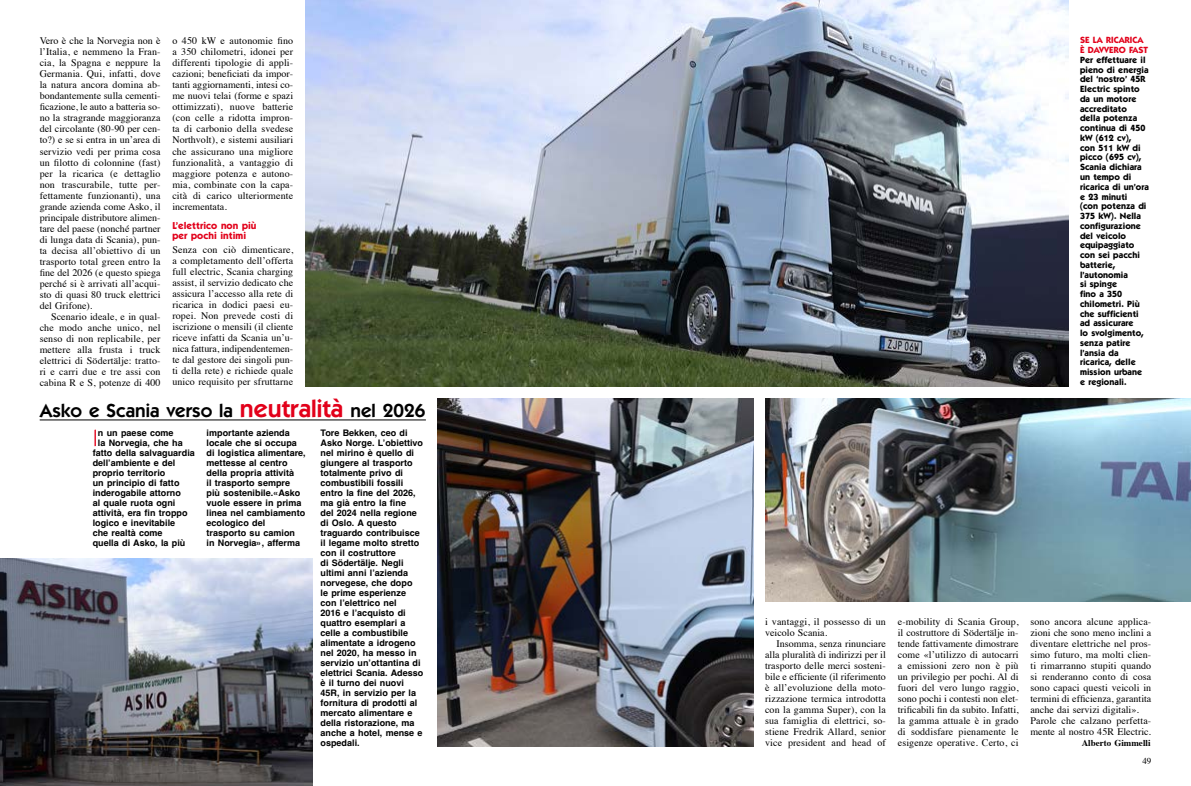
<style>
.page{position:relative;width:1191px;height:786px;background:#fff}
.page>*{position:absolute;margin:0;border:0;box-sizing:border-box;transform-origin:0 0}
.t1{font:23.4px "ITC Kabel Std";color:#e2001a}
.t2{font:600 19px "ITC Kabel Std";letter-spacing:.005em;color:#000}
.t3{font:10px/11px "Times";letter-spacing:.01em;color:#000;text-align:justify}
.t4{font:700 10px/10px "ITC Kabel Std";letter-spacing:.005em;color:#e2001a}
.t5{font:700 9px/10px "Helvetica";letter-spacing:.005em;color:#000}
.t6{font:700 9px/9.7px "ITC Kabel Std";letter-spacing:.005em;color:#000}
.t7{font:700 9px/9.7px "ITC Kabel Std";letter-spacing:.005em;color:#e2001a}
.t8{font:700 9px "Times";color:#000}
.t9{font:9px "Times";color:#000}
.s1{font-size:25px;color:#e2001a}
</style>
<div class="page">
<img style="left:438px;top:398px;width:315px;height:348px">
<img style="left:305px;top:0;width:763px;height:386px">
<hr style="left:40px;top:419px;width:386px;height:1px;background:#000">
<img style="left:765px;top:398px;width:426px;height:203px">
<img style="left:0;top:558px;width:312px;height:227px">
<p class="t3" style="left:40px;top:35px;width:122px">Vero è che la Norvegia non è l’Italia, e nemmeno la Fran&shy;cia, la Spagna e neppure la Germania. Qui, infatti, dove la natura ancora domina ab&shy;bondantemente sulla cementi&shy;ficazione, le auto a batteria so&shy;no la stragrande maggioranza del circolante (80-90 per cen&shy;to?) e se si entra in un’area di servizio vedi per prima cosa un filotto di colonnine (fast) per la ricarica (e dettaglio non trascurabile, tutte per&shy;fettamente funzionanti), una grande azienda come Asko, il principale distributore alimen&shy;tare del paese (nonché partner di lunga data di Scania), pun&shy;ta decisa all’obiettivo di un trasporto total green entro la fine del 2026 (e questo spiega perché si è arrivati all’acqui&shy;sto di quasi 80 truck elettrici del Grifone).</p>
<p class="t3" style="left:40px;top:310px;width:122px;text-indent:11px">Scenario ideale, e in qual&shy;che modo anche unico, nel senso di non replicabile, per mettere alla frusta i truck elettrici di Södertälje: tratto&shy;ri e carri due e tre assi con cabina R e S, potenze di 400</p>
<p class="t3" style="left:172px;top:35px;width:122px">o 450 kW e autonomie fino a 350 chilometri, idonei per differenti tipologie di appli&shy;cazioni; beneficiati da impor&shy;tanti aggiornamenti, intesi co&shy;me nuovi telai (forme e spazi ottimizzati), nuove batterie (con celle a ridotta impron&shy;ta di carbonio della svedese Northvolt), e sistemi ausiliari che assicurano una migliore funzionalità, a vantaggio di maggiore potenza e autono&shy;mia, combinate con la capa&shy;cità di carico ulteriormente incrementata.</p>
<p class="t4" style="left:172px;top:220px;width:86px">L’elettrico non più per pochi intimi</p>
<p class="t3" style="left:172px;top:243px;width:122px">Senza con ciò dimenticare, a completamento dell’offerta full electric, Scania charging assist, il servizio dedicato che assicura l’accesso alla rete di ricarica in dodici paesi eu&shy;ropei. Non prevede costi di iscrizione o mensili (il cliente riceve infatti da Scania un’u&shy;nica fattura, indipendentemen&shy;te dal gestore dei singoli pun&shy;ti della rete) e richiede quale unico requisito per sfruttarne</p>
<h2 class="t2" style="left:40px;top:399px;width:387px">Asko e Scania verso la <span class="s1">neutralità</span> nel 2026</h2>
<h1 class="t1" style="left:93px;top:424px;width:7px">I</h1>
<p class="t5" style="left:98px;top:427px;width:77px">n un paese come</p>
<p class="t5" style="left:207px;top:427px;width:101px">importante azienda locale che si occupa di logistica alimentare, mettesse al centro della propria attività<br>il trasporto sempre più sostenibile.«Asko vuole essere in prima linea nel cambiamento ecologico del trasporto su camion<br>in Norvegia», afferma</p>
<p class="t5" style="left:320px;top:427px;width:104px">Tore Bekken, ceo di<br>Asko Norge. L’obiettivo nel mirino è quello di giungere al trasporto totalmente privo di combustibili fossili entro la fine del 2026, ma già entro la fine<br>del 2024 nella regione di Oslo. A questo traguardo contribuisce il legame molto stretto con il costruttore<br>di Södertälje. Negli ultimi anni l’azienda norvegese, che dopo<br>le prime esperienze con l’elettrico nel<br>2016 e l’acquisto di quattro esemplari a celle a combustibile alimentate a idrogeno nel 2020, ha messo in servizio un’ottantina di elettrici Scania. Adesso è il turno dei nuovi<br>45R, in servizio per la fornitura di prodotti al mercato alimentare e della ristorazione, ma anche a hotel, mense e ospedali.</p>
<p class="t5" style="left:98px;top:437px;width:86px">la Norvegia, che ha</p>
<p class="t5" style="left:93px;top:447px;width:104px">fatto della salvaguardia</p>
<p class="t5" style="left:93px;top:457px;width:84px">dell’ambiente e del</p>
<p class="t5" style="left:93px;top:467px;width:74px">proprio territorio</p>
<p class="t5" style="left:93px;top:477px;width:88px">un principio di fatto</p>
<p class="t5" style="left:93px;top:487px;width:90px">inderogabile attorno</p>
<p class="t5" style="left:93px;top:497px;width:84px">al quale ruota ogni</p>
<p class="t5" style="left:93px;top:507px;width:96px">attività, era fin troppo</p>
<p class="t5" style="left:93px;top:517px;width:84px">logico e inevitabile</p>
<p class="t5" style="left:93px;top:527px;width:71px">che realtà come</p>
<p class="t5" style="left:93px;top:537px;width:94px">quella di Asko, la più</p>
<p class="t7" style="left:1080px;top:35px;width:70px">SE LA RICARICA<br>È DAVVERO FAST</p>
<p class="t6" style="left:1080px;top:55px;width:70px">Per effettuare il pieno di energia del ‘nostro’ 45R<br>Electric spinto da un motore accreditato della potenza continua di 450 kW (612 cv),<br>con 511 kW di picco (695 cv),<br>Scania dichiara un tempo di ricarica di un’ora e 23 minuti<br>(con potenza di<br>375 kW). Nella configurazione del veicolo equipaggiato con sei pacchi batterie, l’autonomia<br>si spinge<br>fino a 350 chilometri. Più che sufficienti ad assicurare<br>lo svolgimento, senza patire l’ansia da ricarica, delle mission urbane e regionali.</p>
<p class="t3" style="left:765px;top:615px;width:122px">i vantaggi, il possesso di un veicolo Scania.</p>
<p class="t3" style="left:765px;top:637px;width:122px;text-indent:11px">Insomma, senza rinunciare alla pluralità di indirizzi per il trasporto delle merci sosteni&shy;bile e efficiente (il riferimento è all’evoluzione della moto&shy;rizzazione termica introdotta con la gamma Super), con la sua famiglia di elettrici, so&shy;stiene Fredrik Allard, senior vice president and head of</p>
<p class="t3" style="left:897px;top:615px;width:122px">e-mobility di Scania Group, il costruttore di Södertälje in&shy;tende fattivamente dimostrare come «l’utilizzo di autocarri a emissioni zero non è più un privilegio per pochi. Al di fuori del vero lungo raggio, sono pochi i contesti non elet&shy;trificabili fin da subito. Infatti, la gamma attuale è in grado di soddisfare pienamente le esigenze operative. Certo, ci</p>
<p class="t3" style="left:1030px;top:615px;width:122px;text-align:left">sono ancora alcune applica&shy;zioni che sono meno inclini a diventare elettriche nel pros&shy;simo futuro, ma molti clien&shy;ti rimarranno stupiti quando si renderanno conto di cosa sono capaci questi veicoli in termini di efficienza, garantita anche dai servizi digitali».<br>Parole che calzano perfetta&shy;mente al nostro 45R Electric.</p>
<p class="t8" style="left:1081px;top:734px;width:70px">Alberto Gimmelli</p>
<p class="t9" style="left:1142px;top:752px;width:11px">49</p>
</div>
